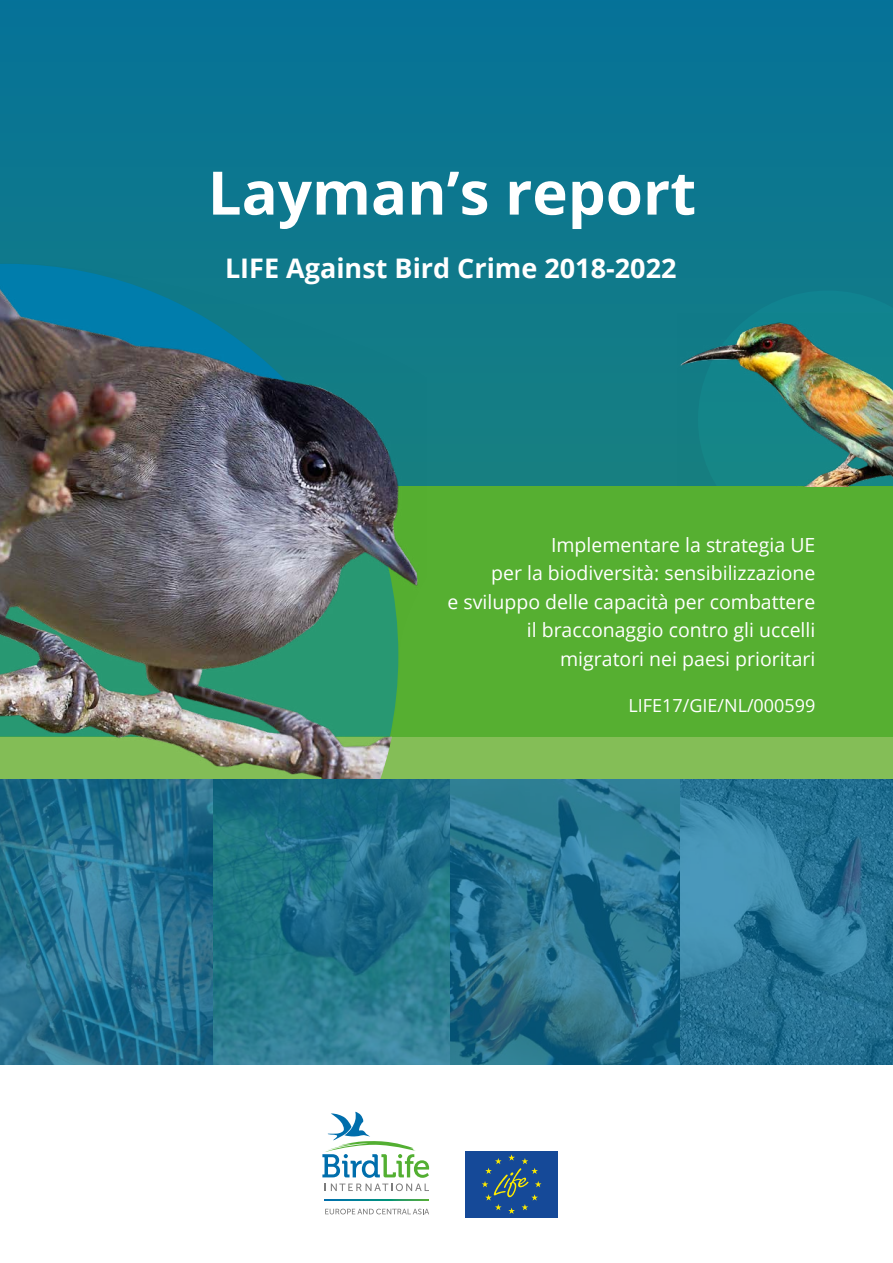
<style>
.page{position:relative;width:893px;height:1263px;background:#fff}
.page>*{position:absolute;margin:0;border:0;box-sizing:border-box;transform-origin:0 0}
.t1{font:700 60px "Open Sans";color:#fff}
.t2{font:700 27px "Open Sans";color:#fff}
.t3{font:19.5px/28.5px "Open Sans";color:#fff;text-align:right}
.t4{font:18px "Open Sans";color:#fff}
</style>
<div class="page">
<div style="left:0;top:0;width:893px;height:548px;background:#0c7790"></div>
<div style="left:0;top:737px;width:893px;height:42px;background:#84be57"></div>
<div style="left:0;top:486px;width:893px;height:251px;background:#56af31"></div>
<img style="left:0;top:264px;width:427px;height:515px">
<svg style="left:325px;top:1200px;width:104px;height:1px"></svg>
<svg style="left:322px;top:1112px;width:107px;height:79px"></svg>
<svg style="left:325px;top:1209px;width:104px;height:5px"></svg>
<div style="left:466px;top:1151px;width:92px;height:66px;background:#154998"></div>
<svg style="left:482px;top:1154px;width:59px;height:60px"></svg>
<svg style="left:0;top:779px;width:893px;height:286px;background:#277490"></svg>
<img style="left:677px;top:314px;width:216px;height:173px">
<h1 class="t1" style="left:208px;top:150px;width:490px">Layman’s report</h1>
<h2 class="t2" style="left:225px;top:249px;width:453px">LIFE Against Bird Crime 2018-2022</h2>
<p class="t3" style="left:447px;top:530px;width:369px">Implementare la strategia UE<br>per la biodiversità: sensibilizzazione<br>e sviluppo delle capacità per combattere il bracconaggio contro gli uccelli migratori nei paesi prioritari</p>
<p class="t4" style="left:628px;top:693px;width:188px">LIFE17/GIE/NL/000599</p>
</div>
